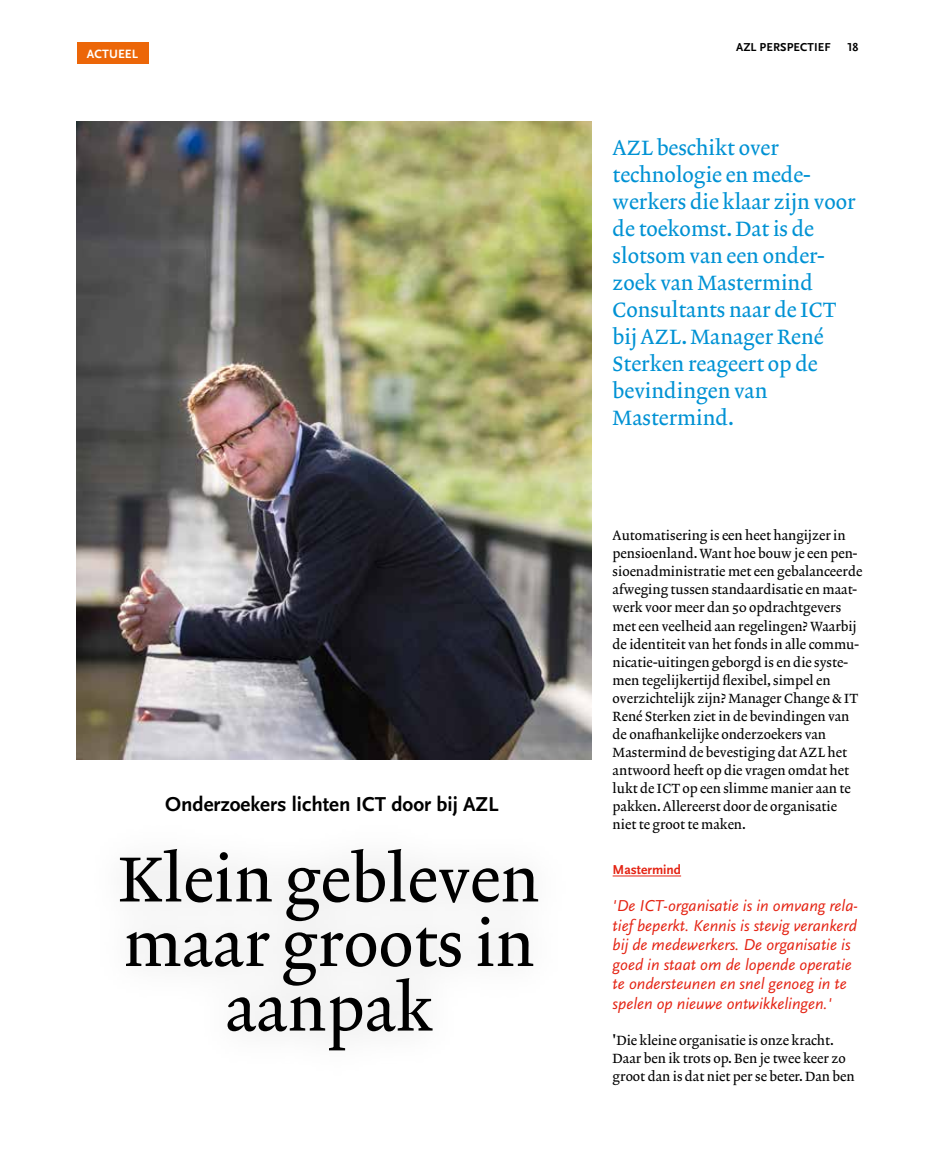
<style>
.page{position:relative;width:936px;height:1149px;background:#fff}
.page>*{position:absolute;margin:0;border:0;box-sizing:border-box;transform-origin:0 0}
.t1{font:64.5px/64.5px "Lexicon No 2 Roman A";color:#000;text-align:center}
.t2{font:21px/27px "Lexicon No 2 Roman A";color:#0092d4}
.t3{font:700 21px "Scala Sans OT";color:#000}
.t4{font:italic 16.5px/19.5px "Scala Sans OT";color:#e42313}
.t5{font:13.5px/18px "Lexicon No 2 Roman A";color:#000}
.t6{font:700 13.5px "Scala Sans OT";color:#e42313}
.t7{font:700 12.6px "Scala Sans OT";letter-spacing:.01em;color:#fff}
.t8{font:700 12px "Scala Sans OT";letter-spacing:.01em;color:#000}
</style>
<div class="page">
<img style="left:77px;top:121px;width:514px;height:638px">
<div style="left:85px;top:810px;width:489px;height:278px;background:#fbfbfb"></div>
<div style="left:77px;top:43px;width:72px;height:21px;background:#ec6608"></div>
<hr style="left:612px;top:875px;width:69px;height:1px;background:#e42313">
<p class="t7" style="left:87px;top:47px;width:53px">ACTUEEL</p>
<h2 class="t3" style="left:165px;top:791px;width:335px">Onderzoekers lichten ICT door bij AZL</h2>
<h1 class="t1" style="left:118px;top:849px;width:422px">Klein gebleven maar groots in aanpak</h1>
<p class="t8" style="left:736px;top:41px;width:96px">AZL PERSPECTIEF</p>
<p class="t8" style="left:847px;top:41px;width:12px">18</p>
<h2 class="t2" style="left:612px;top:135px;width:244px">AZL beschikt over technologie en mede&shy;werkers die klaar zijn voor de toekomst. Dat is de slotsom van een onder&shy;zoek van Mastermind<br>Consultants naar de ICT bij AZL. Manager René<br>Sterken reageert op de bevindingen van<br>Mastermind.</h2>
<p class="t5" style="left:612px;top:527px;width:251px">Automatisering is een heet hangijzer in pensioenland. Want hoe bouw je een pen&shy;sioenadministratie met een gebalanceerde afweging tussen standaardisatie en maat&shy;werk voor meer dan 50 opdrachtgevers met een veelheid aan regelingen? Waarbij de identiteit van het fonds in alle commu&shy;nicatie-uitingen geborgd is en die syste&shy;men tegelijkertijd flexibel, simpel en overzichtelijk zijn? Manager Change &amp; IT René Sterken ziet in de bevindingen van de onafhankelijke onderzoekers van Mastermind de bevestiging dat AZL het antwoord heeft op die vragen omdat het lukt de ICT op een slimme manier aan te pakken. Allereerst door de organisatie niet te groot te maken.</p>
<p class="t6" style="left:612px;top:861px;width:70px">Mastermind</p>
<p class="t4" style="left:612px;top:896px;width:247px">'De ICT-organisatie is in omvang rela&shy;tief beperkt. Kennis is stevig verankerd bij de medewerkers. De organisatie is goed in staat om de lopende operatie te ondersteunen en snel genoeg in te spelen op nieuwe ontwikkelingen.'</p>
<p class="t5" style="left:612px;top:1031px;width:243px">'Die kleine organisatie is onze kracht.<br>Daar ben ik trots op. Ben je twee keer zo groot dan is dat niet per se beter. Dan ben</p>
</div>
